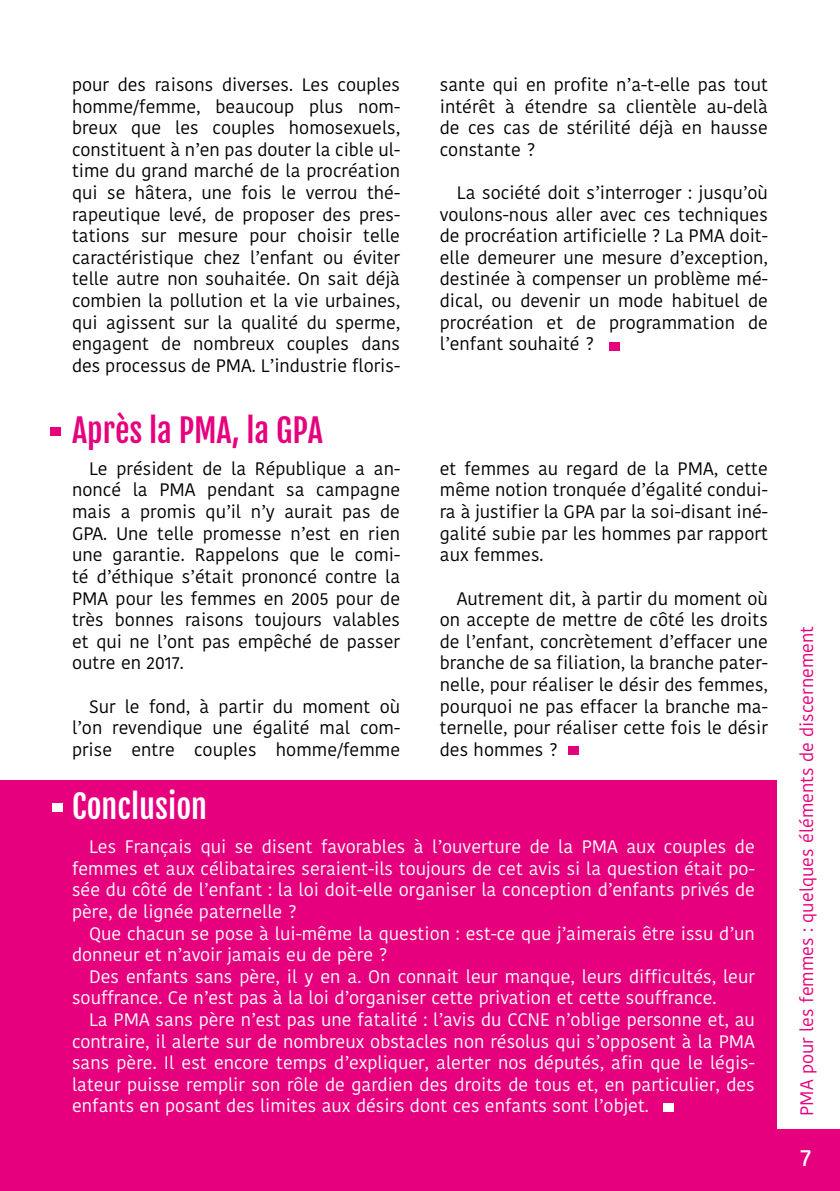
<style>
.page{position:relative;width:840px;height:1191px;background:#fff}
.page>*{position:absolute;margin:0;border:0;box-sizing:border-box;transform-origin:0 0}
.t1{font:32px "Fjalla One";color:#e6007d}
.t2{font:32px "Fjalla One";color:#fff}
.t3{font:500 24px "Kohinoor Telugu";color:#fff}
.t4{font:18px/21.6px "Kohinoor Telugu";color:#000;text-align:justify}
.t5{font:18px/21.6px "Kohinoor Telugu";color:#fff;text-align:justify}
.t6{font:18px "Kohinoor Telugu";color:#e6007d}
</style>
<div class="page">
<div style="left:0;top:781px;width:776px;height:410px;background:#e6007d"></div>
<div style="left:776px;top:1129px;width:63px;height:62px;background:#e6007d"></div>
<div style="left:52px;top:803px;width:10px;height:9px;background:#fff"></div>
<div style="left:568px;top:746px;width:10px;height:8px;background:#e6007d"></div>
<div style="left:662px;top:1103px;width:10px;height:8px;background:#fff"></div>
<div style="left:609px;top:342px;width:10px;height:8px;background:#e6007d"></div>
<div style="left:50px;top:427px;width:10px;height:8px;background:#e6007d"></div>
<p class="t4" style="left:72px;top:74px;width:329px">pour des raisons diverses. Les couples homme/femme, beaucoup plus nom&shy;breux que les couples homosexuels, constituent à n’en pas douter la cible ul&shy;time du grand marché de la procréation qui se hâtera, une fois le verrou thé&shy;rapeutique levé, de proposer des pres&shy;tations sur mesure pour choisir telle caractéristique chez l’enfant ou éviter telle autre non souhaitée. On sait déjà combien la pollution et la vie urbaines, qui agissent sur la qualité du sperme, engagent de nombreux couples dans des processus de PMA. L’industrie floris-</p>
<h1 class="t1" style="left:72px;top:410px;width:252px">Après la PMA, la GPA</h1>
<p class="t4" style="left:72px;top:458px;width:329px;text-indent:17px">Le président de la République a an&shy;noncé la PMA pendant sa campagne mais a promis qu’il n’y aurait pas de GPA. Une telle promesse n’est en rien une garantie. Rappelons que le comi&shy;té d’éthique s’était prononcé contre la PMA pour les femmes en 2005 pour de très bonnes raisons toujours valables et qui ne l’ont pas empêché de passer outre en 2017.</p>
<p class="t4" style="left:72px;top:695px;width:329px;text-indent:17px">Sur le fond, à partir du moment où l’on revendique une égalité mal com&shy;prise entre couples homme/femme</p>
<h1 class="t2" style="left:72px;top:787px;width:136px">Conclusion</h1>
<p class="t4" style="left:439px;top:74px;width:329px">sante qui en profite n’a-t-elle pas tout intérêt à étendre sa clientèle au-delà de ces cas de stérilité déjà en hausse constante ?</p>
<p class="t4" style="left:439px;top:182px;width:329px;text-indent:17px">La société doit s’interroger : jusqu’où voulons-nous aller avec ces techniques de procréation artificielle ? La PMA doit&shy;elle demeurer une mesure d’exception, destinée à compenser un problème mé&shy;dical, ou devenir un mode habituel de procréation et de programmation de l’enfant souhaité ?</p>
<p class="t4" style="left:439px;top:458px;width:329px">et femmes au regard de la PMA, cette même notion tronquée d’égalité condui&shy;ra à justifier la GPA par la soi-disant iné&shy;galité subie par les hommes par rapport aux femmes.</p>
<p class="t4" style="left:439px;top:587px;width:329px;text-indent:17px">Autrement dit, à partir du moment où on accepte de mettre de côté les droits de l’enfant, concrètement d’effacer une branche de sa filiation, la branche pater&shy;nelle, pour réaliser le désir des femmes, pourquoi ne pas effacer la branche ma&shy;ternelle, pour réaliser cette fois le désir des hommes ?</p>
<p class="t5" style="left:72px;top:836px;width:684px;text-indent:17px">Les Français qui se disent favorables à l’ouverture de la PMA aux couples de femmes et aux célibataires seraient-ils toujours de cet avis si la question était po&shy;sée du côté de l’enfant : la loi doit-elle organiser la conception d’enfants privés de père, de lignée paternelle ?</p>
<p class="t5" style="left:72px;top:922px;width:683px;text-indent:17px">Que chacun se pose à lui-même la question : est-ce que j’aimerais être issu d’un donneur et n’avoir jamais eu de père ?</p>
<p class="t5" style="left:72px;top:965px;width:684px;text-indent:17px">Des enfants sans père, il y en a. On connait leur manque, leurs difficultés, leur souffrance. Ce n’est pas à la loi d’organiser cette privation et cette souffrance.</p>
<p class="t5" style="left:72px;top:1009px;width:684px;text-indent:17px">La PMA sans père n’est pas une fatalité : l’avis du CCNE n’oblige personne et, au contraire, il alerte sur de nombreux obstacles non résolus qui s’opposent à la PMA sans père. Il est encore temps d’expliquer, alerter nos députés, afin que le légis&shy;lateur puisse remplir son rôle de gardien des droits de tous et, en particulier, des enfants en posant des limites aux désirs dont ces enfants sont l’objet.</p>
<p class="t6" style="left:796px;top:1115px;width:491px;rotate:-90deg">PMA pour les femmes : quelques éléments de discernement</p>
<h2 class="t3" style="left:800px;top:1144px;width:12px">7</h2>
</div>
